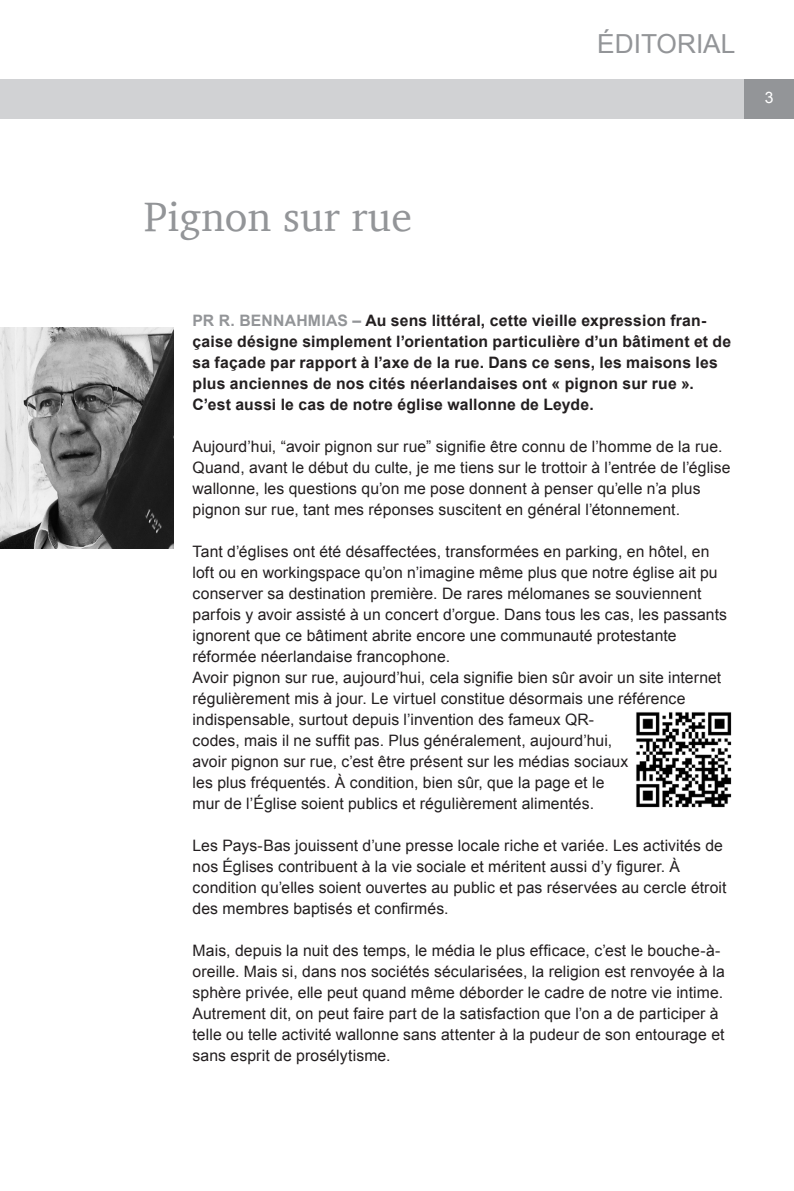
<style>
.page{position:relative;width:794px;height:1191px;background:#fff}
.page>*{position:absolute;margin:0;border:0;box-sizing:border-box;transform-origin:0 0}
.ARTICLE_Titre_2__pet{font:42px "Charter";color:#939598}
.HAUT_DE_PAGE_Titre{font:26.25px "Arial";color:#939598}
.ARTICLE_Texte{font:15.75px/21px "Arial";letter-spacing:.005em;color:#231f20}
.ARTICLE_Chapeau{font:700 15.75px/21px "Arial";letter-spacing:.015em;color:#231f20}
.HAUT_DE_PAGE_Numéro{font:15.75px "Arial";color:#fff}
.s1{color:#939598}
</style>
<div class="page">
<div style="left:0;top:79px;width:794px;height:40px;background:#d1d2d4"></div>
<div style="left:744px;top:79px;width:50px;height:40px;background:#939598"></div>
<img style="left:0;top:327px;width:173px;height:221px">
<img style="left:636px;top:712px;width:96px;height:96px">
<p class="HAUT_DE_PAGE_Titre" style="left:597px;top:26px;width:140px">ÉDITORIAL</p>
<p class="HAUT_DE_PAGE_Numéro" style="left:765px;top:87px;width:10px">3</p>
<p class="ARTICLE_Titre_2__pet" style="left:144px;top:180px;width:270px">Pignon sur rue</p>
<p class="ARTICLE_Chapeau" style="left:192px;top:310px;width:540px"><span class="s1">PR R. BENNAHMIAS –</span> Au sens littéral, cette vieille expression fran&shy;çaise désigne simplement l’orientation particulière d’un bâtiment et de sa façade par rapport à l’axe de la rue. Dans ce sens, les maisons les plus anciennes de nos cités néerlandaises ont « pignon sur rue ».<br>C’est aussi le cas de notre église wallonne de Leyde.</p>
<p class="ARTICLE_Texte" style="left:192px;top:436px;width:539px">Aujourd’hui, “avoir pignon sur rue” signifie être connu de l’homme de la rue.<br>Quand, avant le début du culte, je me tiens sur le trottoir à l’entrée de l’église wallonne, les questions qu’on me pose donnent à penser qu’elle n’a plus pignon sur rue, tant mes réponses suscitent en général l’étonnement.</p>
<p class="ARTICLE_Texte" style="left:192px;top:541px;width:536px">Tant d’églises ont été désaffectées, transformées en parking, en hôtel, en loft ou en workingspace qu’on n’imagine même plus que notre église ait pu conserver sa destination première. De rares mélomanes se souviennent parfois y avoir assisté à un concert d’orgue. Dans tous les cas, les passants ignorent que ce bâtiment abrite encore une communauté protestante réformée néerlandaise francophone.</p>
<p class="ARTICLE_Texte" style="left:192px;top:667px;width:530px">Avoir pignon sur rue, aujourd’hui, cela signifie bien sûr avoir un site internet régulièrement mis à jour. Le virtuel constitue désormais une référence indispensable, surtout depuis l’invention des fameux QR-<br>codes, mais il ne suffit pas. Plus généralement, aujourd’hui,<br>avoir pignon sur rue, c’est être présent sur les médias sociaux<br>les plus fréquentés. À condition, bien sûr, que la page et le<br>mur de l’Église soient publics et régulièrement alimentés.</p>
<p class="ARTICLE_Texte" style="left:192px;top:835px;width:535px">Les Pays-Bas jouissent d’une presse locale riche et variée. Les activités de nos Églises contribuent à la vie sociale et méritent aussi d’y figurer. À condition qu’elles soient ouvertes au public et pas réservées au cercle étroit des membres baptisés et confirmés.</p>
<p class="ARTICLE_Texte" style="left:192px;top:940px;width:534px">Mais, depuis la nuit des temps, le média le plus efficace, c’est le bouche-à&shy;oreille. Mais si, dans nos sociétés sécularisées, la religion est renvoyée à la sphère privée, elle peut quand même déborder le cadre de notre vie intime.<br>Autrement dit, on peut faire part de la satisfaction que l’on a de participer à telle ou telle activité wallonne sans attenter à la pudeur de son entourage et sans esprit de prosélytisme.</p>
</div>
